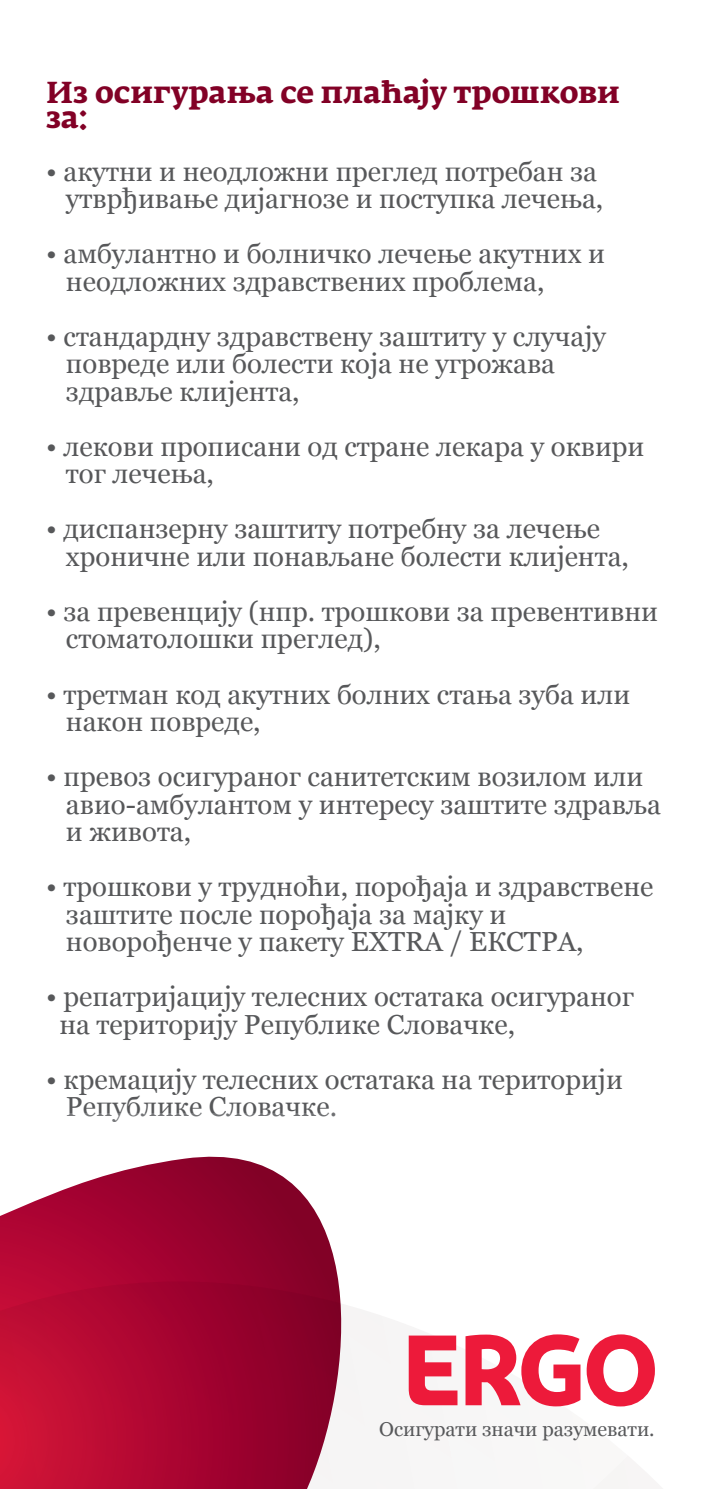
<style>
.page{position:relative;width:709px;height:1489px;background:#fff}
.page>*{position:absolute;margin:0;border:0;box-sizing:border-box;transform-origin:0 0}
.t1{font:700 30px/25px "Fedra Serif A Pro";letter-spacing:.005em;color:#820126}
.t2{font:27.5px "Georgia";color:#57585a}
.t3{font:20px "Georgia";color:#57585a}
</style>
<div class="page">
<svg style="left:365px;top:1311px;width:264px;height:177px"></svg>
<svg style="left:0;top:1156px;width:365px;height:332px;background:#b1294d"></svg>
<svg style="left:586px;top:1334px;width:69px;height:72px"></svg>
<svg style="left:465px;top:1334px;width:115px;height:72px"></svg>
<svg style="left:409px;top:1335px;width:48px;height:70px"></svg>
<p class="t1" style="left:46px;top:80px;width:575px">Из осигурања се плаћају трошкови за:</p>
<p class="t2" style="left:46px;top:155px;width:552px">• акутни и неодложни преглед потребан за</p>
<p class="t2" style="left:66px;top:182px;width:539px">утврђивање дијагнозе и поступка лечења,</p>
<p class="t2" style="left:46px;top:237px;width:560px">• амбулантно и болничко лечење акутних и</p>
<p class="t2" style="left:66px;top:265px;width:480px">неодложних здравствених проблема,</p>
<p class="t2" style="left:46px;top:320px;width:561px">• стандардну здравствену заштиту у случају</p>
<p class="t2" style="left:66px;top:347px;width:490px">повреде или болести која не угрожава</p>
<p class="t2" style="left:66px;top:375px;width:235px">здравље клијента,</p>
<p class="t2" style="left:46px;top:430px;width:600px">• лекови прописани од стране лекара у оквири</p>
<p class="t2" style="left:66px;top:457px;width:150px">тог лечења,</p>
<p class="t2" style="left:46px;top:512px;width:555px">• диспанзерну заштиту потребну за лечење</p>
<p class="t2" style="left:66px;top:540px;width:564px">хроничне или понављане болести клијента,</p>
<p class="t2" style="left:46px;top:595px;width:613px">• за превенцију (нпр. трошкови за превентивни</p>
<p class="t2" style="left:66px;top:622px;width:316px">стоматолошки преглед),</p>
<p class="t2" style="left:46px;top:677px;width:585px">• третман код акутних болних стања зуба или</p>
<p class="t2" style="left:66px;top:705px;width:196px">након повреде,</p>
<p class="t2" style="left:46px;top:760px;width:598px">• превоз осигураног санитетским возилом или</p>
<p class="t2" style="left:66px;top:787px;width:596px">авио-амбулантом у интересу заштите здравља</p>
<p class="t2" style="left:66px;top:815px;width:127px">и живота,</p>
<p class="t2" style="left:46px;top:870px;width:609px">• трошкови у трудноћи, порођаја и здравствене</p>
<p class="t2" style="left:66px;top:897px;width:442px">заштите после порођаја за мајку и</p>
<p class="t2" style="left:66px;top:925px;width:519px">новорођенче у пакету EXTRA / ЕКСТРА,</p>
<p class="t2" style="left:46px;top:980px;width:589px">• репатријацију телесних остатака осигураног</p>
<p class="t2" style="left:59px;top:1007px;width:457px">на територију Републике Словачке,</p>
<p class="t2" style="left:46px;top:1062px;width:578px">• кремацију телесних остатака на територији</p>
<p class="t2" style="left:66px;top:1090px;width:273px">Републике Словачке.</p>
<p class="t3" style="left:379px;top:1416px;width:277px">Осигурати значи разумевати.</p>
</div>
